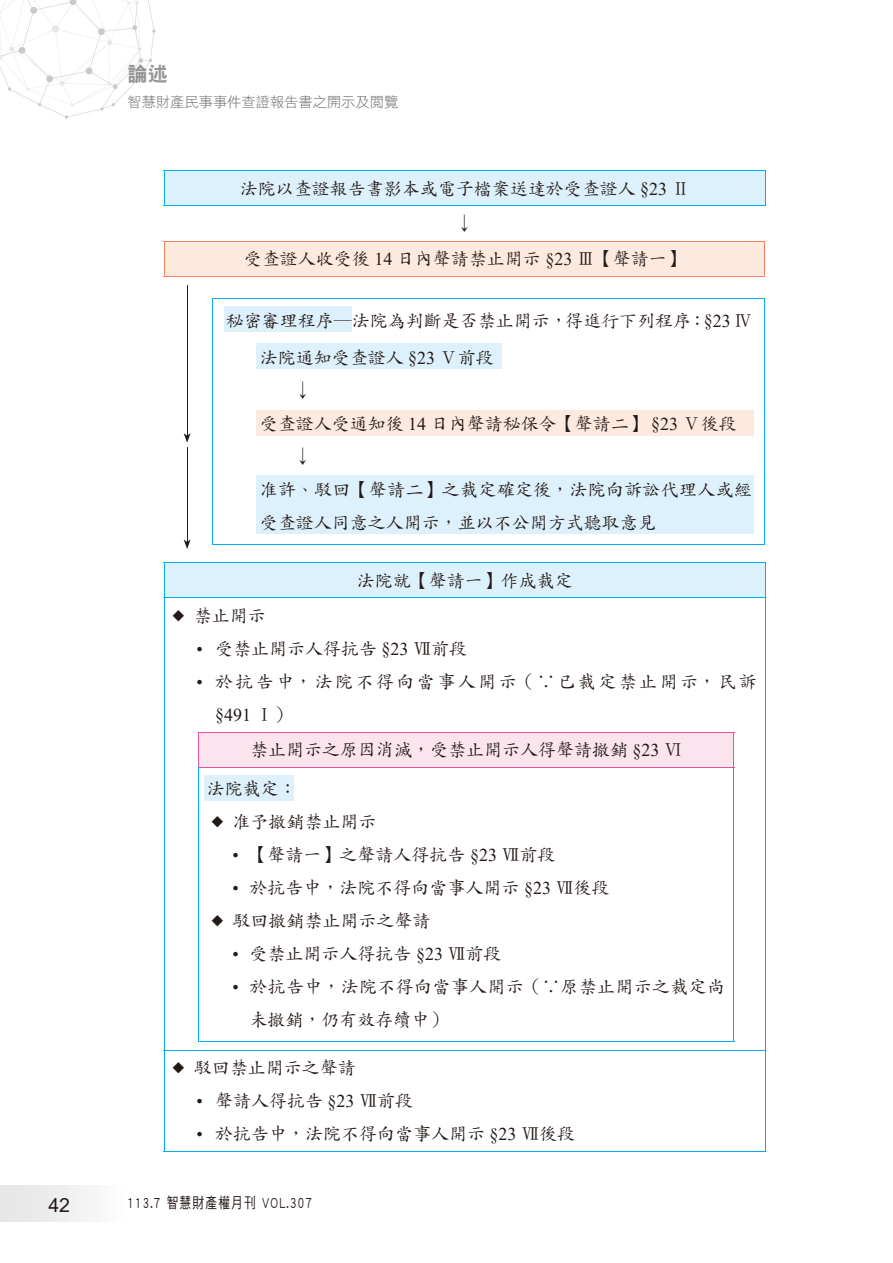
<style>
.page{position:relative;width:893px;height:1263px;background:#fff}
.page>*{position:absolute;margin:0;border:0;box-sizing:border-box;transform-origin:0 0}
.t1{font:20.25px "DF Hei Std W9 E Ten B5 H";color:#949595}
.t2{font:19.5px "Arial";color:#231916}
.t3{font:18px/35.4px "DF Kai Shu Std W5 E Ten B5 H";color:#231916}
.t4{font:18px/33px "DF Kai Shu Std W5 E Ten B5 H";letter-spacing:.02em;color:#231916}
.t5{font:18px "DF Kai Shu Std W5 E Ten B5 H";letter-spacing:.135em;color:#231916}
.t6{font:18px "Times New Roman";color:#231916}
.t7{font:15px "DF Hei Std W5 E Ten B5 H";letter-spacing:.1em;color:#231916;scale:.78 1}
.t8{font:14.25px "DF Hei Std W3 E Ten B5 H";color:#717171}
.s1{font-family:"Times New Roman"}
.s2{font-family:"DF Kai Shu Std W9 E Ten B5 H"}
.s3{font-size:12px}
.s4{font-family:"DF Kai Shu Std W5 E Ten B5 H"}
</style>
<div class="page">
<img style="left:0;top:0;width:156px;height:119px">
<div style="left:0;top:1186px;width:128px;height:35px;background:linear-gradient(to right,#e3e4e4,#fdfdfd)"></div>
<div style="left:224px;top:306px;width:128px;height:26px;background:#ddf1fc"></div>
<div style="left:204px;top:775px;width:90px;height:26px;background:#ddf1fc"></div>
<div style="left:256px;top:343px;width:246px;height:26px;background:#ddf1fc"></div>
<div style="left:256px;top:475px;width:497px;height:59px;background:#ddf1fc"></div>
<div style="left:256px;top:410px;width:497px;height:25px;background:#fde9de"></div>
<div style="left:164px;top:171px;width:601px;height:35px;background:#ddf1fc"></div>
<hr style="left:164px;top:170px;width:602px;height:1px;background:#00afec">
<hr style="left:164px;top:171px;width:1px;height:34px;background:#00afec">
<hr style="left:765px;top:171px;width:1px;height:34px;background:#00afec">
<hr style="left:164px;top:205px;width:602px;height:1px;background:#00afec">
<div style="left:164px;top:241px;width:601px;height:35px;background:#fde9de"></div>
<hr style="left:164px;top:241px;width:601px;height:1px;background:#ef845d">
<hr style="left:164px;top:242px;width:1px;height:34px;background:#ef845d">
<hr style="left:764px;top:242px;width:1px;height:34px;background:#ef845d">
<hr style="left:164px;top:276px;width:601px;height:1px;background:#ef845d">
<hr style="left:213px;top:298px;width:552px;height:1px;background:#00afec">
<hr style="left:213px;top:299px;width:1px;height:245px;background:#00afec">
<hr style="left:764px;top:299px;width:1px;height:245px;background:#00afec">
<hr style="left:213px;top:544px;width:552px;height:1px;background:#00afec">
<div style="left:164px;top:563px;width:601px;height:35px;background:#ddf1fc"></div>
<hr style="left:164px;top:562px;width:602px;height:1px;background:#00afec">
<hr style="left:164px;top:563px;width:1px;height:34px;background:#00afec">
<hr style="left:765px;top:563px;width:1px;height:34px;background:#00afec">
<hr style="left:164px;top:597px;width:602px;height:1px;background:#00afec">
<hr style="left:164px;top:598px;width:1px;height:452px;background:#00afec">
<hr style="left:765px;top:598px;width:1px;height:452px;background:#00afec">
<hr style="left:164px;top:1050px;width:602px;height:1px;background:#00afec">
<hr style="left:164px;top:1051px;width:1px;height:100px;background:#00afec">
<hr style="left:765px;top:1051px;width:1px;height:100px;background:#00afec">
<hr style="left:164px;top:1151px;width:602px;height:1px;background:#00afec">
<div style="left:198px;top:732px;width:536px;height:35px;background:#fbe4ee"></div>
<hr style="left:198px;top:732px;width:536px;height:1px;background:#e85298">
<hr style="left:198px;top:732px;width:1px;height:35px;background:#e85298">
<hr style="left:733px;top:732px;width:1px;height:35px;background:#e85298">
<hr style="left:198px;top:767px;width:536px;height:1px;background:#e85298">
<hr style="left:198px;top:767px;width:1px;height:274px;background:#00afec">
<hr style="left:733px;top:767px;width:1px;height:274px;background:#00afec">
<hr style="left:198px;top:1041px;width:536px;height:1px;background:#00afec">
<hr style="left:187px;top:285px;width:1px;height:151px;background:#231916">
<svg style="left:184px;top:433px;width:7px;height:10px"></svg>
<hr style="left:187px;top:448px;width:1px;height:94px;background:#231916">
<svg style="left:184px;top:540px;width:7px;height:9px"></svg>
<p class="t1" style="left:128px;top:66px;width:42px">論述</p>
<p class="t8" style="left:128px;top:97px;width:272px">智慧財產民事事件查證報告書之開示及閱覽</p>
<p class="t3" style="left:240px;top:172px;width:451px;text-align:center">法院以查證報告書影本或電子檔案送達於受查證人 <span class="s1">§23</span> Ⅱ ↓<br>受查證人收受後 <span class="s1">14</span> 日內聲請禁止開示 <span class="s1">§23</span> Ⅲ【聲請一】</p>
<p class="t3" style="left:260px;top:304px;width:494px;line-height:37.2px;text-indent:-34px">秘密審理程序<span class="s2">─</span>法院為判斷是否禁止開示，得進行下列程序：<span class="s1">§23</span> Ⅳ法院通知受查證人 <span class="s1">§23</span> Ⅴ前段</p>
<p class="t3" style="left:294px;top:375px;width:19px">↓</p>
<p class="t3" style="left:260px;top:408px;width:478px">受查證人受通知後 <span class="s1">14</span> 日內聲請秘保令【聲請二】 <span class="s1">§23</span> Ⅴ後段</p>
<p class="t3" style="left:294px;top:441px;width:19px">↓</p>
<p class="t3" style="left:260px;top:474px;width:494px">准許、駁回【聲請二】之裁定確定後，法院向訴訟代理人或經</p>
<p class="t3" style="left:260px;top:507px;width:397px">受查證人同意之人開示，並以不公開方式聽取意見</p>
<p class="t3" style="left:357px;top:565px;width:217px">法院就【聲請一】作成裁定</p>
<p class="t3" style="left:173px;top:600px;width:95px"><span class="s3">◆</span> 禁止開示</p>
<p class="t3" style="left:197px;top:633px;width:272px"><span class="s1">•</span> 受禁止開示人得抗告 <span class="s1">§23</span> Ⅶ前段</p>
<p class="t5" style="left:197px;top:674px;width:562px"><span class="s1">•</span> 於抗告中，法院不得向當事人開示（∵已裁定禁止開示，民訴</p>
<p class="t6" style="left:215px;top:705px;width:78px">§491 <span class="s4">Ⅰ）</span></p>
<p class="t3" style="left:207px;top:732px;width:477px;line-height:39.3px;text-indent:43px">禁止開示之原因消滅，受禁止開示人得聲請撤銷 <span class="s1">§23</span> Ⅵ法院裁定：</p>
<p class="t3" style="left:211px;top:806px;width:167px"><span class="s3">◆</span> 准予撤銷禁止開示</p>
<p class="t3" style="left:232px;top:839px;width:325px"><span class="s1">•</span> 【聲請一】之聲請人得抗告 <span class="s1">§23</span> Ⅶ前段</p>
<p class="t3" style="left:232px;top:872px;width:379px"><span class="s1">•</span> 於抗告中，法院不得向當事人開示 <span class="s1">§23</span> Ⅶ後段</p>
<p class="t3" style="left:211px;top:905px;width:221px"><span class="s3">◆</span> 駁回撤銷禁止開示之聲請</p>
<p class="t3" style="left:232px;top:938px;width:271px"><span class="s1">•</span> 受禁止開示人得抗告 <span class="s1">§23</span> Ⅶ前段</p>
<p class="t4" style="left:249px;top:972px;width:477px;text-indent:-17px"><span class="s1">•</span> 於抗告中，法院不得向當事人開示（∵原禁止開示之裁定尚未撤銷，仍有效存續中）</p>
<p class="t3" style="left:173px;top:1052px;width:185px"><span class="s3">◆</span> 駁回禁止開示之聲請</p>
<p class="t3" style="left:197px;top:1085px;width:218px"><span class="s1">•</span> 聲請人得抗告 <span class="s1">§23</span> Ⅶ前段</p>
<p class="t3" style="left:197px;top:1118px;width:380px"><span class="s1">•</span> 於抗告中，法院不得向當事人開示 <span class="s1">§23</span> Ⅶ後段</p>
<p class="t2" style="left:48px;top:1194px;width:23px">42</p>
<p class="t7" style="left:128px;top:1197px;width:238px">113.7 智慧財產權月刊 VOL.307</p>
</div>
